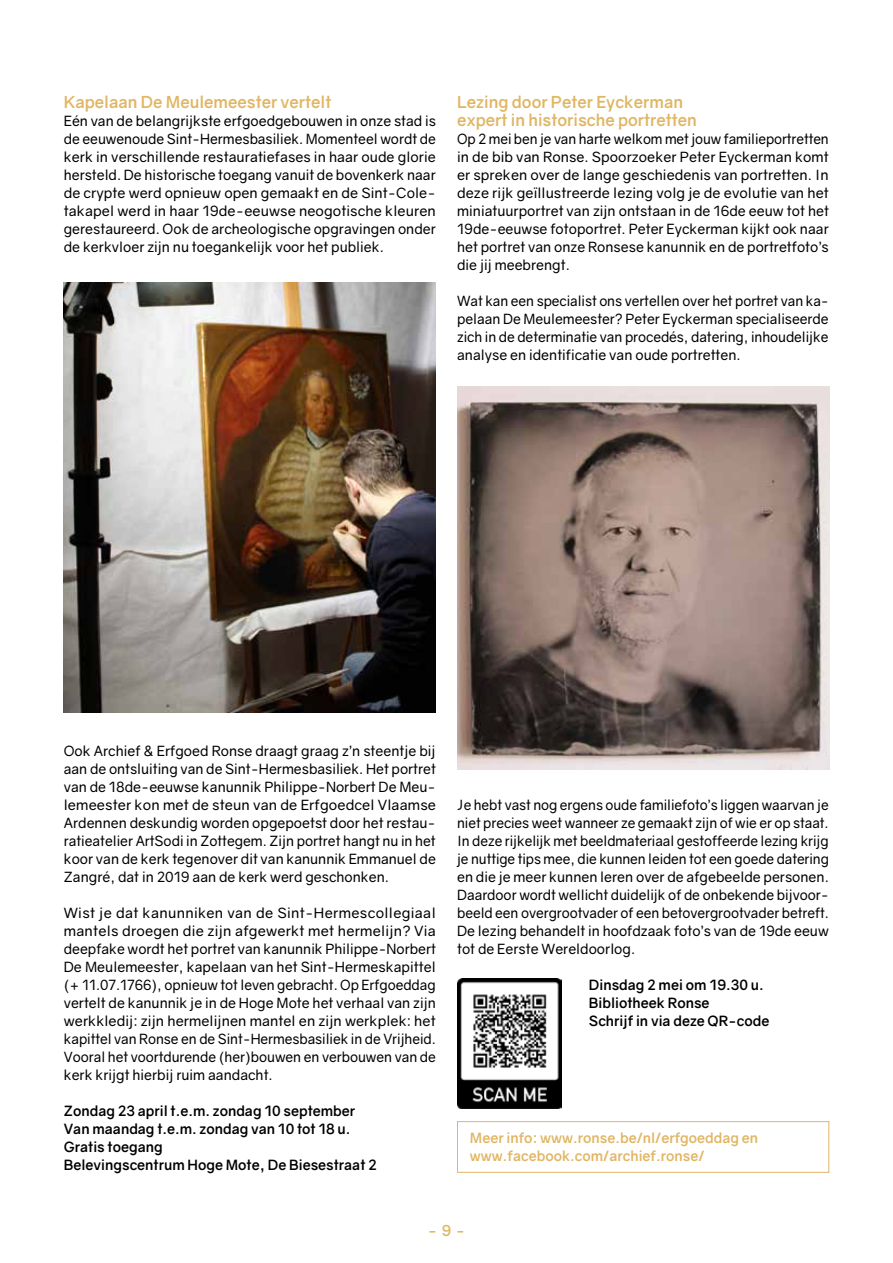
<style>
.page{position:relative;width:893px;height:1263px;background:#fff}
.page>*{position:absolute;margin:0;border:0;box-sizing:border-box;transform-origin:0 0}
.t1{font:700 16.5px/18px "Gravity";color:#e0b663}
.t2{font:700 15px "Gravity";color:#e0b663}
.t3{font:14.1px/18px "Gravity";color:#000;text-align:justify}
.t4{font:14.1px/18px "Gravity";color:#000;text-align:justify;scale:.96 1}
.t5{font:700 14.1px/18px "Gravity";color:#000}
.t6{font:700 14.1px/18px "Gravity";color:#e0b663}
</style>
<div class="page">
<div style="left:457px;top:1121px;width:372px;height:52px;border:1px solid #e0b663"></div>
<img style="left:64px;top:283px;width:372px;height:429px">
<img style="left:457px;top:387px;width:372px;height:382px">
<img style="left:457px;top:978px;width:104px;height:130px">
<p class="t1" style="left:64px;top:93px;width:269px">Kapelaan De Meulemeester vertelt</p>
<p class="t3" style="left:64px;top:112px;width:374px">Eén van de belangrijkste erfgoedgebouwen in onze stad is de eeuwenoude Sint-Hermesbasiliek. Momenteel wordt de kerk in verschillende restauratiefases in haar oude glorie hersteld. De historische toegang vanuit de bovenkerk naar de crypte werd opnieuw open gemaakt en de Sint-Cole&shy;takapel werd in haar 19de-eeuwse neogotische kleuren gerestaureerd. Ook de archeologische opgravingen onder de kerkvloer zijn nu toegankelijk voor het publiek.</p>
<p class="t1" style="left:457px;top:93px;width:241px">Lezing door Peter Eyckerman expert in historische portretten</p>
<p class="t4" style="left:457px;top:130px;width:389px">Op 2 mei ben je van harte welkom met jouw familieportretten in de bib van Ronse. Spoorzoeker Peter Eyckerman komt er spreken over de lange geschiedenis van portretten. In deze rijk geïllustreerde lezing volg je de evolutie van het miniatuurportret van zijn ontstaan in de 16de eeuw tot het 19de-eeuwse fotoportret. Peter Eyckerman kijkt ook naar het portret van onze Ronsese kanunnik en de portretfoto’s die jij meebrengt.</p>
<p class="t4" style="left:457px;top:292px;width:389px">Wat kan een specialist ons vertellen over het portret van ka&shy;pelaan De Meulemeester? Peter Eyckerman specialiseerde zich in de determinatie van procedés, datering, inhoudelijke analyse en identificatie van oude portretten.</p>
<p class="t3" style="left:64px;top:742px;width:374px">Ook Archief &amp; Erfgoed Ronse draagt graag z’n steentje bij aan de ontsluiting van de Sint-Hermesbasiliek. Het portret van de 18de-eeuwse kanunnik Philippe-Norbert De Meu&shy;lemeester kon met de steun van de Erfgoedcel Vlaamse Ardennen deskundig worden opgepoetst door het restau&shy;ratieatelier ArtSodi in Zottegem. Zijn portret hangt nu in het koor van de kerk tegenover dit van kanunnik Emmanuel de Zangré, dat in 2019 aan de kerk werd geschonken.</p>
<p class="t3" style="left:64px;top:904px;width:374px">Wist je dat kanunniken van de Sint-Hermescollegiaal mantels droegen die zijn afgewerkt met hermelijn? Via deepfake wordt het portret van kanunnik Philippe-Norbert De Meulemeester, kapelaan van het Sint-Hermeskapittel (+ 11.07.1766), opnieuw tot leven gebracht. Op Erfgoeddag vertelt de kanunnik je in de Hoge Mote het verhaal van zijn werkkledij: zijn hermelijnen mantel en zijn werkplek: het kapittel van Ronse en de Sint-Hermesbasiliek in de Vrijheid.<br>Vooral het voortdurende (her)bouwen en verbouwen van de kerk krijgt hierbij ruim aandacht.</p>
<p class="t5" style="left:64px;top:1102px;width:315px">Zondag 23 april t.e.m. zondag 10 september Van maandag t.e.m. zondag van 10 tot 18 u.<br>Gratis toegang<br>Belevingscentrum Hoge Mote, De Biesestraat 2</p>
<p class="t4" style="left:457px;top:796px;width:389px">Je hebt vast nog ergens oude familiefoto’s liggen waarvan je niet precies weet wanneer ze gemaakt zijn of wie er op staat.<br>In deze rijkelijk met beeldmateriaal gestoffeerde lezing krijg je nuttige tips mee, die kunnen leiden tot een goede datering en die je meer kunnen leren over de afgebeelde personen.<br>Daardoor wordt wellicht duidelijk of de onbekende bijvoor&shy;beeld een overgrootvader of een betovergrootvader betreft.<br>De lezing behandelt in hoofdzaak foto’s van de 19de eeuw tot de Eerste Wereldoorlog.</p>
<p class="t5" style="left:589px;top:976px;width:182px">Dinsdag 2 mei om 19.30 u.<br>Bibliotheek Ronse<br>Schrijf in via deze QR-code</p>
<p class="t6" style="left:470px;top:1129px;width:290px">Meer info: www.ronse.be/nl/erfgoeddag en www.facebook.com/archief.ronse/</p>
<p class="t2" style="left:428px;top:1221px;width:39px">- 9 -</p>
</div>
